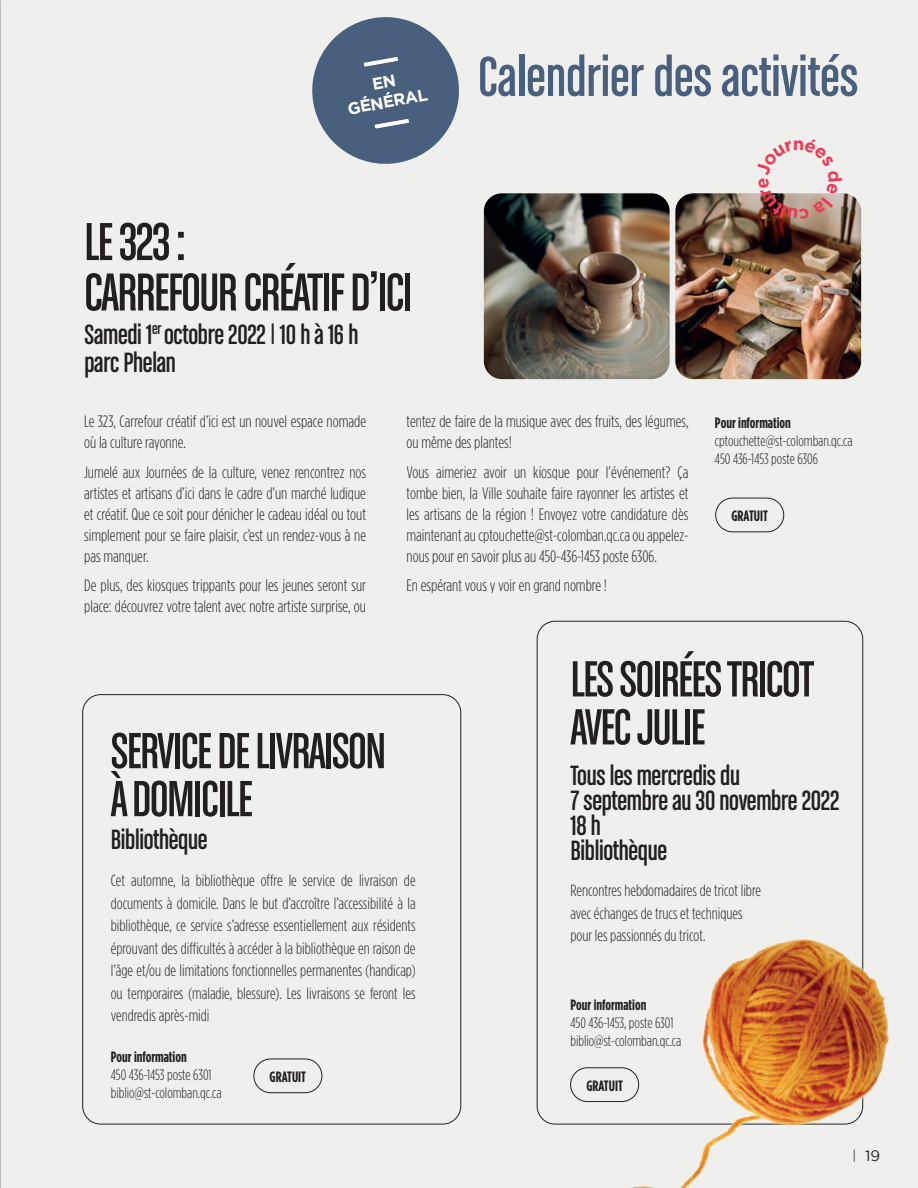
<style>
.page{position:relative;width:918px;height:1188px;background:#eff0ed}
.page>*{position:absolute;margin:0;border:0;box-sizing:border-box;transform-origin:0 0}
.t1{font:59.85px "Chalet Comprime Cologne Sixty";color:#48607d}
.t2{font:56.7px/50.4px "Chalet Comprime Cologne Sixty";letter-spacing:-.03em;color:#231f20}
.t3{font:54px/48px "Chalet Comprime Cologne Sixty";letter-spacing:-.03em;color:#231f20}
.t4{font:29.7px/24.8px "Chalet Comprime Cologne Sixty";letter-spacing:-.01em;color:#231f20}
.t5{font:700 16.65px "Gotham";color:#fff}
.t6{font:300 16.5px/21px "Gotham Condensed";color:#231f20}
.t7{font:300 16.2px/22.5px "Gotham Condensed";color:#231f20}
.t8{font:300 15px/18px "Gotham Condensed";color:#231f20}
.t9{font:700 15px "Gotham Condensed";color:#231f20}
.t10{font:15px "Gotham";color:#231f20}
.s1{font-weight:700}
.s2{font-size:13.2px}
</style>
<div class="page">
<img style="left:536px;top:883px;width:353px;height:305px">
<div style="left:254px;top:1059px;width:68px;height:34px;border:1px solid #231f20;border-radius:17px"></div>
<div style="left:715px;top:498px;width:69px;height:34px;border:1px solid #231f20;border-radius:17px"></div>
<div style="left:570px;top:1068px;width:69px;height:34px;border:1px solid #231f20;border-radius:17px"></div>
<img style="left:484px;top:193px;width:186px;height:186px">
<img style="left:675px;top:193px;width:186px;height:186px">
<svg style="left:312px;top:17px;width:147px;height:147px"></svg>
<svg style="left:756px;top:193px;width:86px;height:26px;background:#9c8273"></svg>
<p class="t5" style="left:346px;top:99px;width:82px;rotate:-10deg">GÉNÉRAL</p>
<p class="t2" style="left:84px;top:216px;width:330px">LE 323 :<br>CARREFOUR CRÉATIF D’ICI</p>
<p class="t4" style="left:84px;top:321px;width:275px">Samedi 1<sup>er</sup> octobre 2022 | 10 h à 16 h</p>
<p class="t4" style="left:84px;top:350px;width:93px">parc Phelan</p>
<p class="t1" style="left:478px;top:44px;width:382px">Calendrier des activités</p>
<p class="t6" style="left:84px;top:411px;width:283px">Le 323, Carrefour créatif d’ici est un nouvel espace nomade où la culture rayonne.</p>
<p class="t6" style="left:84px;top:461px;width:283px;text-align:justify">Jumelé aux Journées de la culture, venez rencontrez nos artistes et artisans d’ici dans le cadre d’un marché ludique et créatif. Que ce soit pour dénicher le cadeau idéal ou tout simplement pour se faire plaisir, c’est un rendez-vous à ne pas manquer.</p>
<p class="t6" style="left:84px;top:575px;width:283px">De plus, des kiosques trippants pour les jeunes seront sur place: découvrez votre talent avec notre artiste surprise, ou</p>
<p class="t3" style="left:111px;top:726px;width:277px">SERVICE DE LIVRAISON<br>À DOMICILE</p>
<p class="t4" style="left:111px;top:827px;width:98px">Bibliothèque</p>
<p class="t6" style="left:407px;top:411px;width:283px">tentez de faire de la musique avec des fruits, des légumes, ou même des plantes!</p>
<p class="t6" style="left:407px;top:461px;width:283px;text-align:justify">Vous aimeriez avoir un kiosque pour l’événement? Ça tombe bien, la Ville souhaite faire rayonner les artistes et les artisans de la région ! Envoyez votre candidature dès maintenant au cptouchette@st-colomban.qc.ca ou appelez&shy;nous pour en savoir plus au 450-436-1453 poste 6306.</p>
<p class="t6" style="left:407px;top:575px;width:202px">En espérant vous y voir en grand nombre !</p>
<p class="t8" style="left:715px;top:413px;width:139px"><span class="s1">Pour information </span>cptouchette@st-colomban.qc.ca<br>450 436-1453 poste 6306</p>
<p class="t9" style="left:731px;top:508px;width:38px">GRATUIT</p>
<p class="t3" style="left:570px;top:654px;width:245px">LES SOIRÉES TRICOT<br>AVEC JULIE</p>
<p class="t4" style="left:570px;top:763px;width:271px">Tous les mercredis du<br>7 septembre au 30 novembre 2022<br>18 h<br>Bibliothèque</p>
<p class="t7" style="left:111px;top:869px;width:306px;text-align:justify">Cet automne, la bibliothèque offre le service de livraison de documents à domicile. Dans le but d’accroître l’accessibilité à la bibliothèque, ce service s’adresse essentiellement aux résidents éprouvant des difficultés à accéder à la bibliothèque en raison de l’âge et/ou de limitations fonctionnelles permanentes (handicap) ou temporaires (maladie, blessure). Les livraisons se feront les vendredis après-midi</p>
<p class="t8" style="left:111px;top:1048px;width:112px"><span class="s1">Pour information<br></span>450 436-1453 poste 6301 biblio@st-colomban.qc.ca</p>
<p class="t9" style="left:270px;top:1068px;width:38px">GRATUIT</p>
<p class="t7" style="left:570px;top:879px;width:192px">Rencontres hebdomadaires de tricot libre avec échanges de trucs et techniques pour les passionnés du tricot.</p>
<p class="t8" style="left:570px;top:995px;width:112px"><span class="s1">Pour information<br></span>450 436-1453, poste 6301 biblio@st-colomban.qc.ca</p>
<p class="t9" style="left:586px;top:1077px;width:38px">GRATUIT</p>
<p class="t10" style="left:853px;top:1148px;width:29px"><span class="s2">|</span> 19</p>
</div>
